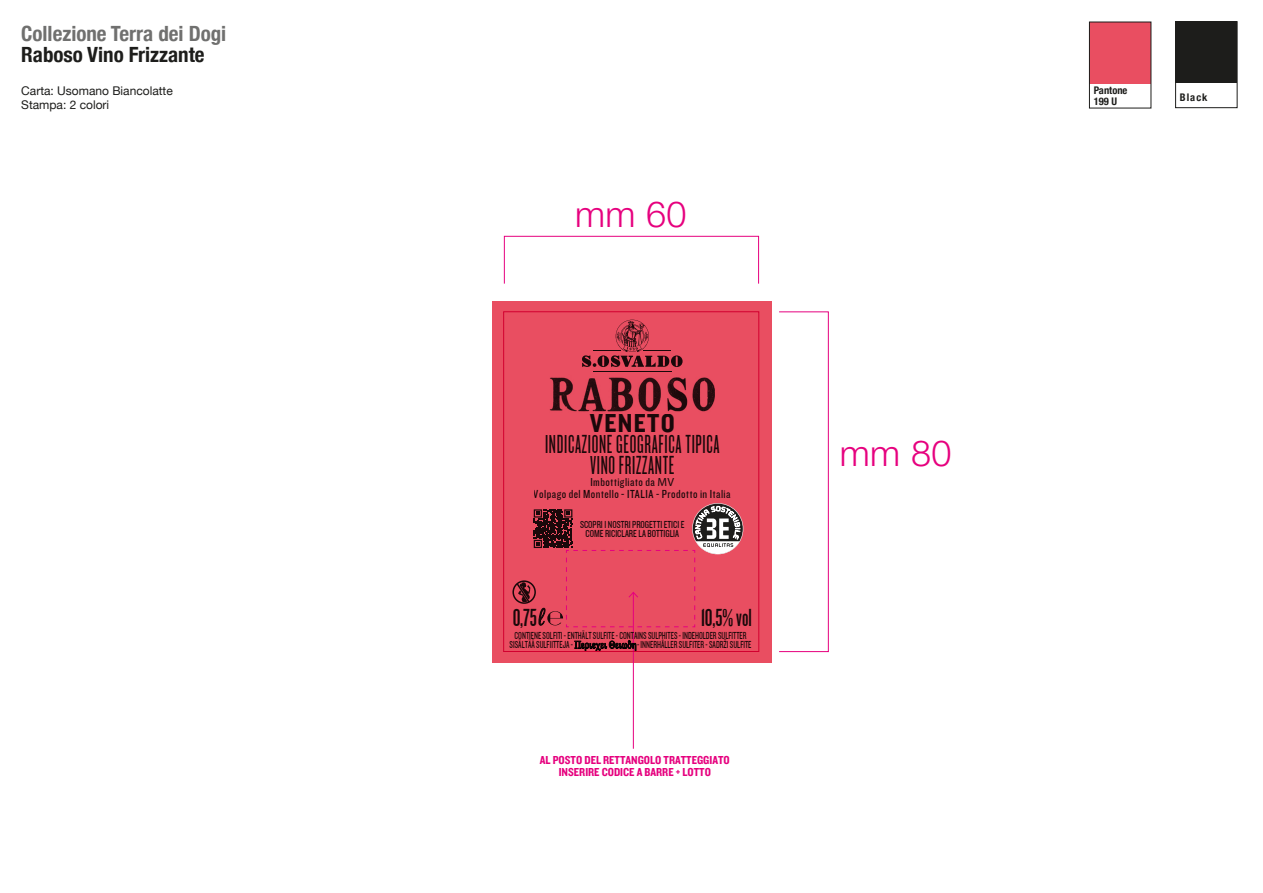
<style>
.page{position:relative;width:1263px;height:893px;background:#fff}
.page>*{position:absolute;margin:0;border:0;box-sizing:border-box;transform-origin:0 0}
.t1{font:300 36px "Helvetica Neue LT Std";letter-spacing:.01em;color:#e6007e}
.t2{font:27px/21px "Knockout HTF26 Junior Flyweight";letter-spacing:.025em;color:#1d1d1b;text-align:center}
.t3{font:27px "Knockout HTF50 Welterweight";letter-spacing:.05em;color:#1d1d1b}
.t4{font:25.5px "Knockout HTF47 Bantamweight";color:#1d1d1b}
.t5{font:700 condensed 21px "Helvetica Neue";color:#70706f}
.t6{font:700 condensed 21px "Helvetica Neue";color:#1d1d1b}
.t7{font:12px/12px "Knockout HTF29 Junior Liteweight";letter-spacing:.04em;color:#1d1d1b;text-align:center}
.t8{font:12px/12px "Knockout HTF50 Welterweight";color:#e6007e;text-align:center}
.t9{font:12px "Helvetica Neue";color:#1d1d1b}
.t10{font:10.5px/9.3px "Knockout HTF29 Junior Liteweight";color:#1d1d1b;scale:.78 1}
.t11{font:10.5px/9.3px "Knockout HTF29 Junior Liteweight";color:#1d1d1b;text-align:center;scale:.9 1}
.t12{font:700 condensed 10.5px/10.5px "Helvetica Neue";color:#1d1d1b}
.s1{font-family:"Myriad Pro"}
</style>
<div class="page">
<div style="left:492px;top:301px;width:280px;height:362px;background:#e94e61"></div>
<div style="left:1175px;top:22px;width:62px;height:61px;background:#1d1d1b"></div>
<div style="left:1175px;top:21px;width:62px;height:87px;border:1px solid #1d1d1b"></div>
<div style="left:1089px;top:22px;width:62px;height:62px;background:#e94e61"></div>
<div style="left:1089px;top:22px;width:62px;height:86px;border:1px solid #1d1d1b"></div>
<div style="left:504px;top:236px;width:255px;height:48px;border:1px solid #e6007e"></div>
<hr style="left:633px;top:592px;width:1px;height:157px;background:#e6007e">
<svg style="left:503px;top:311px;width:256px;height:341px"></svg>
<svg style="left:575px;top:641px;width:61px;height:10px"></svg>
<p class="t5" style="left:21px;top:17px;width:207px">Collezione Terra dei Dogi</p>
<p class="t6" style="left:21px;top:38px;width:185px">Raboso Vino Frizzante</p>
<p class="t9" style="left:21px;top:82px;width:153px">Carta: Usomano Biancolatte</p>
<p class="t9" style="left:21px;top:96px;width:90px">Stampa: 2 colori</p>
<p class="t1" style="left:575px;top:193px;width:113px">mm 60</p>
<h2 class="t3" style="left:590px;top:409px;width:87px">VENETO</h2>
<h2 class="t2" style="left:545px;top:435px;width:176px">INDICAZIONE GEOGRAFICA TIPICA<br>VINO FRIZZANTE</h2>
<p class="t7" style="left:534px;top:477px;width:198px">Imbottigliato da <span class="s1">MV<br></span>Volpago del Montello - ITALIA - Prodotto in Italia</p>
<h3 class="t4" style="left:512px;top:606px;width:26px">0,75</h3>
<p class="t11" style="left:580px;top:520px;width:118px">SCOPRI I NOSTRI PROGETTI ETICI E<br>COME RICICLARE LA BOTTIGLIA</p>
<h3 class="t4" style="left:700px;top:606px;width:53px">10,5% vol</h3>
<p class="t10" style="left:510px;top:631px;width:305px;text-indent:5px">CONTIENE SOLFITI - ENTHÄLT SULFITE - CONTAINS SULPHITES - INDEHOLDER SULFITTER<br>SISÄLTÄÄ SULFIITTEJA -</p>
<p class="t10" style="left:637px;top:640px;width:148px">- INNERHÅLLER SULFITER - SADRŽI SULFITE</p>
<p class="t8" style="left:540px;top:754px;width:191px">AL POSTO DEL RETTANGOLO TRATTEGGIATO<br>INSERIRE CODICE A BARRE + LOTTO</p>
<p class="t1" style="left:840px;top:431px;width:113px">mm 80</p>
<p class="t12" style="left:1094px;top:85px;width:35px">Pantone<br>199 U</p>
<p class="t12" style="left:1180px;top:92px;width:29px">Black</p>
</div>
